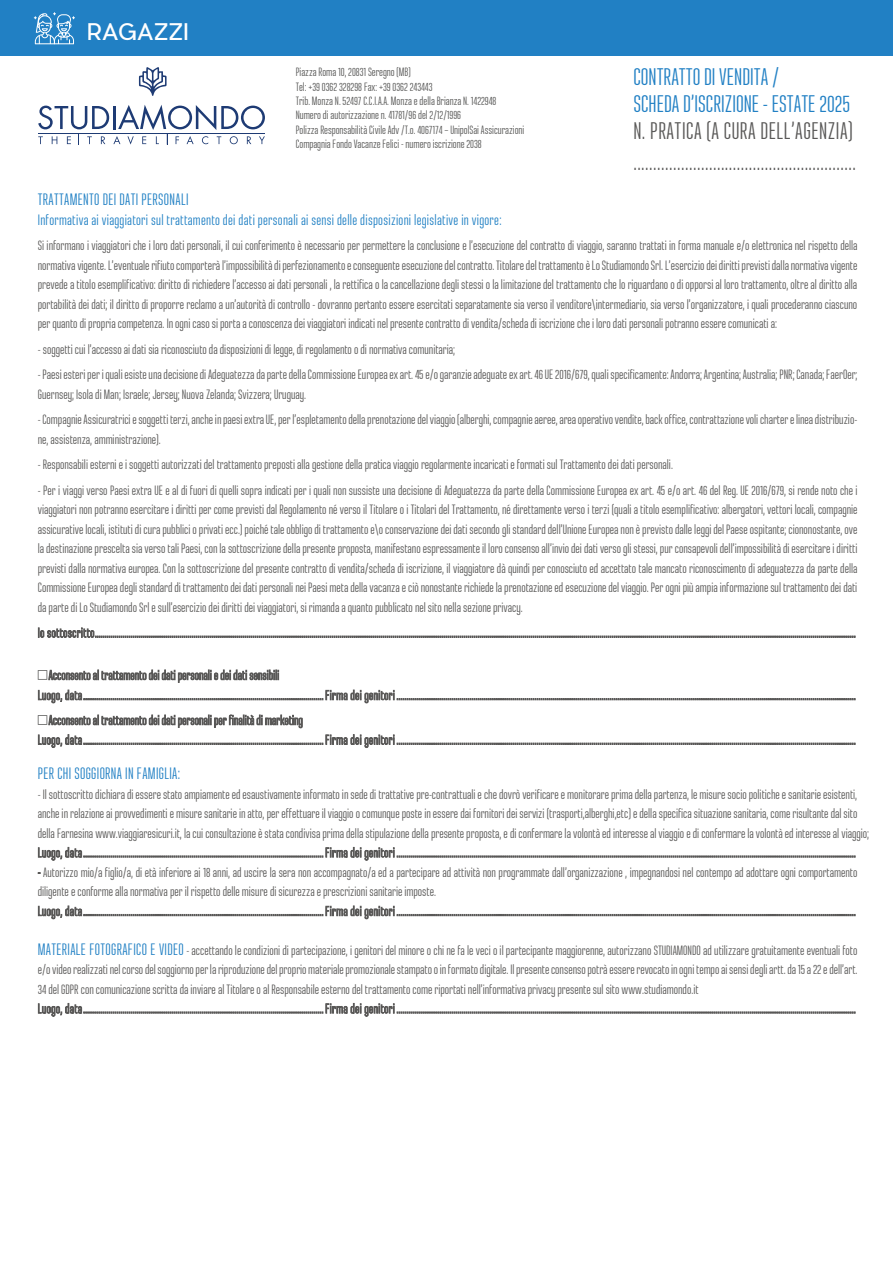
<style>
.page{position:relative;width:893px;height:1263px;background:#fff}
.page>*{position:absolute;margin:0;border:0;box-sizing:border-box;transform-origin:0 0}
.t1{font:24px/31.5px "Ristretto Pro";letter-spacing:.02em;color:#595857}
.t2{font:24px/27px "Ristretto Pro";color:#2180c4}
.t3{font:22.5px "Pier Sans";letter-spacing:.05em;color:#fff}
.t4{font:16.5px "Ristretto Pro";letter-spacing:.02em;color:#2080c4}
.t5{font:16.5px "Ristretto Pro";letter-spacing:.02em;color:#2180c4}
.t6{font:15px "Ristretto Pro";letter-spacing:.02em;color:#2080c4}
.t7{font:13.5px/19.5px "Ristretto Pro";color:#585756}
.t8{font:12px/14.4px "Ristretto Pro";color:#575756}
.s1{font-size:16.5px;color:#2180c4}
</style>
<div class="page">
<svg style="left:38px;top:105px;width:227px;height:40px"></svg>
<svg style="left:139px;top:67px;width:28px;height:29px"></svg>
<div style="left:0;top:0;width:893px;height:55px;background:#2180c4"></div>
<svg style="left:38px;top:628px;width:817px;height:10px"></svg>
<svg style="left:38px;top:847px;width:817px;height:14px"></svg>
<svg style="left:38px;top:905px;width:817px;height:14px"></svg>
<svg style="left:38px;top:1003px;width:817px;height:14px"></svg>
<svg style="left:38px;top:669px;width:241px;height:14px"></svg>
<svg style="left:38px;top:690px;width:817px;height:13px"></svg>
<svg style="left:38px;top:714px;width:265px;height:14px"></svg>
<svg style="left:38px;top:734px;width:817px;height:14px"></svg>
<svg style="left:34px;top:12px;width:41px;height:32px"></svg>
<h2 class="t3" style="left:87px;top:17px;width:103px">RAGAZZI</h2>
<p class="t8" style="left:296px;top:65px;width:230px">Piazza Roma 10, 20831 Seregno (MB)<br>Tel: +39 0362 328298 Fax: +39 0362 243443<br>Trib. Monza N. 52497 C.C.I.A.A. Monza e della Brianza N. 1422948<br>Numero di autorizzazione n. 41781/96 del 2/12/1996<br>Polizza Responsabilità Civile Adv /T.o. 4067174 – UnipolSai Assicurazioni Compagnia Fondo Vacanze Felici - numero iscrizione 2038</p>
<h1 class="t2" style="left:633px;top:63px;width:218px">CONTRATTO DI VENDITA /<br>SCHEDA D’ISCRIZIONE - ESTATE 2025</h1>
<h1 class="t1" style="left:633px;top:115px;width:224px">N. PRATICA (A CURA DELL’AGENZIA) ........................................................</h1>
<p class="t4" style="left:38px;top:190px;width:152px">TRATTAMENTO DEI DATI PERSONALI</p>
<p class="t6" style="left:38px;top:211px;width:465px">Informativa ai viaggiatori sul trattamento dei dati personali ai sensi delle disposizioni legislative in vigore:</p>
<p class="t7" style="left:38px;top:236px;width:821px;text-align:justify">Si informano i viaggiatori che i loro dati personali, il cui conferimento è necessario per permettere la conclusione e l’esecuzione del contratto di viaggio, saranno trattati in forma manuale e/o elettronica nel rispetto della normativa vigente. L’eventuale rifiuto comporterà l’impossibilità di perfezionamento e conseguente esecuzione del contratto. Titolare del trattamento è Lo Studiamondo Srl. L’esercizio dei diritti previsti dalla normativa vigente prevede a titolo esemplificativo: diritto di richiedere l’accesso ai dati personali , la rettifica o la cancellazione degli stessi o la limitazione del trattamento che lo riguardano o di opporsi al loro trattamento, oltre al diritto alla portabilità dei dati; il diritto di proporre reclamo a un’autorità di controllo - dovranno pertanto essere esercitati separatamente sia verso il venditore\intermediario, sia verso l’organizzatore, i quali procederanno ciascuno per quanto di propria competenza. In ogni caso si porta a conoscenza dei viaggiatori indicati nel presente contratto di vendita/scheda di iscrizione che i loro dati personali potranno essere comunicati a:</p>
<p class="t7" style="left:38px;top:339px;width:419px">- soggetti cui l’accesso ai dati sia riconosciuto da disposizioni di legge, di regolamento o di normativa comunitaria;</p>
<p class="t7" style="left:38px;top:365px;width:821px">- Paesi esteri per i quali esiste una decisione di Adeguatezza da parte della Commissione Europea ex art. 45 e/o garanzie adeguate ex art. 46 UE 2016/679, quali specificamente: Andorra; Argentina; Australia; PNR; Canada; FaerOer;<br>Guernsey; Isola di Man; Israele; Jersey; Nuova Zelanda; Svizzera; Uruguay.</p>
<p class="t7" style="left:38px;top:410px;width:821px">- Compagnie Assicuratrici e soggetti terzi, anche in paesi extra UE, per l’espletamento della prenotazione del viaggio (alberghi, compagnie aeree, area operativo vendite, back office, contrattazione voli charter e linea distribuzio&shy;ne, assistenza, amministrazione).</p>
<p class="t7" style="left:38px;top:455px;width:637px">- Responsabili esterni e i soggetti autorizzati del trattamento preposti alla gestione della pratica viaggio regolarmente incaricati e formati sul Trattamento dei dati personali.</p>
<p class="t7" style="left:38px;top:480px;width:821px;text-align:justify">- Per i viaggi verso Paesi extra UE e al di fuori di quelli sopra indicati per i quali non sussiste una decisione di Adeguatezza da parte della Commissione Europea ex art. 45 e/o art. 46 del Reg. UE 2016/679, si rende noto che i viaggiatori non potranno esercitare i diritti per come previsti dal Regolamento né verso il Titolare o i Titolari del Trattamento, né direttamente verso i terzi (quali a titolo esemplificativo: albergatori, vettori locali, compagnie assicurative locali, istituti di cura pubblici o privati ecc.) poiché tale obbligo di trattamento e\o conservazione dei dati secondo gli standard dell’Unione Europea non è previsto dalle leggi del Paese ospitante; ciononostante, ove la destinazione prescelta sia verso tali Paesi, con la sottoscrizione della presente proposta, manifestano espressamente il loro consenso all’invio dei dati verso gli stessi, pur consapevoli dell’impossibilità di esercitare i diritti previsti dalla normativa europea. Con la sottoscrizione del presente contratto di vendita/scheda di iscrizione, il viaggiatore dà quindi per conosciuto ed accettato tale mancato riconoscimento di adeguatezza da parte della Commissione Europea degli standard di trattamento dei dati personali nei Paesi meta della vacanza e ciò nonostante richiede la prenotazione ed esecuzione del viaggio. Per ogni più ampia informazione sul trattamento dei dati da parte di Lo Studiamondo Srl e sull’esercizio dei diritti dei viaggiatori, si rimanda a quanto pubblicato nel sito nella sezione privacy.</p>
<p class="t5" style="left:38px;top:764px;width:144px">PER CHI SOGGIORNA IN FAMIGLIA:</p>
<p class="t7" style="left:38px;top:784px;width:833px">- Il sottoscritto dichiara di essere stato ampiamente ed esaustivamente informato in sede di trattative pre-contrattuali e che dovrò verificare e monitorare prima della partenza, le misure socio politiche e sanitarie esistenti, anche in relazione ai provvedimenti e misure sanitarie in atto, per effettuare il viaggio o comunque poste in essere dai fornitori dei servizi (trasporti,alberghi,etc) e della specifica situazione sanitaria, come risultante dal sito della Farnesina www.viaggiaresicuri.it, la cui consultazione è stata condivisa prima della stipulazione della presente proposta, e di confermare la volontà ed interesse al viaggio e di confermare la volontà ed interesse al viaggio;</p>
<p class="t7" style="left:38px;top:862px;width:821px">- Autorizzo mio/a figlio/a, di età inferiore ai 18 anni, ad uscire la sera non accompagnato/a ed a partecipare ad attività non programmate dall’organizzazione , impegnandosi nel contempo ad adottare ogni comportamento diligente e conforme alla normativa per il rispetto delle misure di sicurezza e prescrizioni sanitarie imposte.</p>
<p class="t7" style="left:38px;top:940px;width:821px;text-align:justify"><span class="s1">MATERIALE FOTOGRAFICO E VIDEO</span> - accettando le condizioni di partecipazione, i genitori del minore o chi ne fa le veci o il partecipante maggiorenne, autorizzano STUDIAMONDO ad utilizzare gratuitamente eventuali foto e/o video realizzati nel corso del soggiorno per la riproduzione del proprio materiale promozionale stampato o in formato digitale. Il presente consenso potrà essere revocato in ogni tempo ai sensi degli artt. da 15 a 22 e dell’art.<br>34 del GDPR con comunicazione scritta da inviare al Titolare o al Responsabile esterno del trattamento come riportati nell’informativa privacy presente sul sito www.studiamondo.it</p>
</div>
